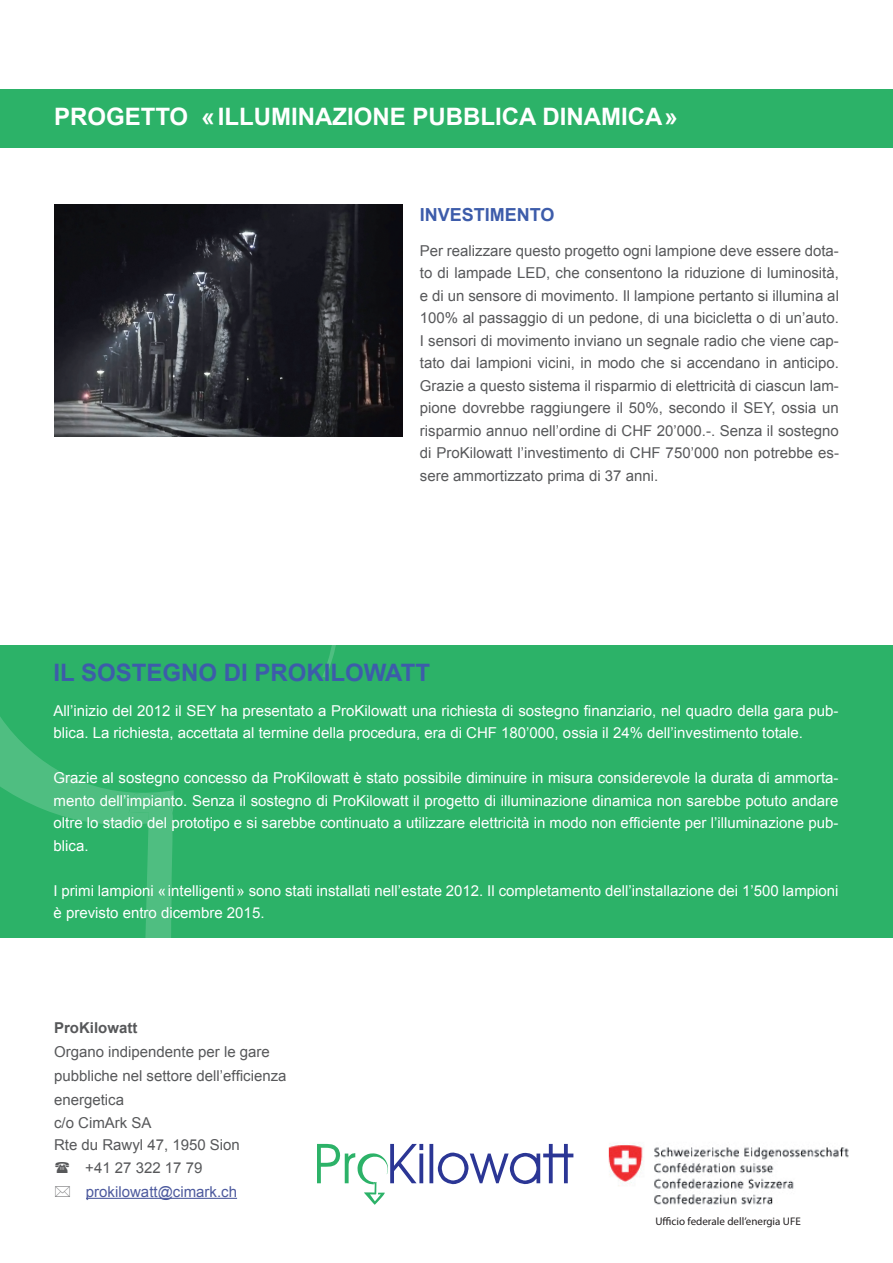
<style>
.page{position:relative;width:893px;height:1263px;background:#fff}
.page>*{position:absolute;margin:0;border:0;box-sizing:border-box;transform-origin:0 0}
.t1{font:700 24px "Arial";color:#fff}
.t2{font:700 24px "Arial";color:#3d5caa}
.t3{font:700 18px "Arial";color:#3d5caa}
.t4{font:15px/22.5px "Arial";color:#57585a}
.t5{font:15px/22.5px "Arial";color:#fff}
.t6{font:15px "Arial";color:#4d5a9e}
.t7{font:700 15px "Arial";color:#57585a}
.t8{font:11.1px "Myriad Pro";color:#231f20}
</style>
<div class="page">
<div style="left:0;top:645px;width:893px;height:293px;background:#2cb268"></div>
<svg style="left:0;top:645px;width:336px;height:147px"></svg>
<svg style="left:9px;top:792px;width:165px;height:146px"></svg>
<hr style="left:86px;top:1198px;width:151px;height:1px;background:#4d5a9e">
<div style="left:0;top:89px;width:893px;height:58px;background:#2cb268"></div>
<img style="left:608px;top:1143px;width:241px;height:62px">
<svg style="left:317px;top:1144px;width:256px;height:61px"></svg>
<img style="left:54px;top:204px;width:349px;height:233px">
<h1 class="t1" style="left:54px;top:100px;width:625px">PROGETTO «ILLUMINAZIONE PUBBLICA DINAMICA»</h1>
<p class="t3" style="left:420px;top:202px;width:136px">INVESTIMENTO</p>
<p class="t4" style="left:420px;top:239px;width:421px;text-align:justify">Per realizzare questo progetto ogni lampione deve essere dota&shy;to di lampade LED, che consentono la riduzione di luminosità, e di un sensore di movimento. Il lampione pertanto si illumina al 100% al passaggio di un pedone, di una bicicletta o di un’auto.<br>I sensori di movimento inviano un segnale radio che viene cap&shy;tato dai lampioni vicini, in modo che si accendano in anticipo.<br>Grazie a questo sistema il risparmio di elettricità di ciascun lam&shy;pione dovrebbe raggiungere il 50%, secondo il SEY, ossia un risparmio annuo nell’ordine di CHF 20’000.-. Senza il sostegno di ProKilowatt l’investimento di CHF 750’000 non potrebbe es&shy;sere ammortizzato prima di 37 anni.</p>
<h1 class="t2" style="left:54px;top:656px;width:46px">IL SOSTEGNO</h1>
<h1 class="t2" style="left:224px;top:656px;width:49px">DI PRO</h1>
<h1 class="t2" style="left:307px;top:656px;width:95px">KILOWATT</h1>
<p class="t5" style="left:54px;top:699px;width:786px">All’inizio del 2012 il SEY ha presentato a ProKilowatt una richiesta di sostegno finanziario, nel quadro della gara pub&shy;blica. La richiesta, accettata al termine della procedura, era di CHF 180’000, ossia il 24% dell’investimento totale.</p>
<p class="t5" style="left:54px;top:767px;width:786px;text-align:justify">Grazie al sostegno concesso da ProKilowatt è stato possibile diminuire in misura considerevole la durata di ammorta&shy;mento dell’impianto. Senza il sostegno di ProKilowatt il progetto di illuminazione dinamica non sarebbe potuto andare oltre lo stadio del prototipo e si sarebbe continuato a utilizzare elettricità in modo non efficiente per l’illuminazione pub&shy;blica.</p>
<p class="t5" style="left:54px;top:879px;width:786px">I primi lampioni «intelligenti» sono stati installati nell’estate 2012. Il completamento dell’installazione dei 1’500 lampioni è previsto entro dicembre 2015.</p>
<p class="t7" style="left:54px;top:1018px;width:85px">PROKILOWATT</p>
<p class="t4" style="left:54px;top:1040px;width:234px;line-height:24px">Organo indipendente per le gare pubbliche nel settore dell’efficienza energetica</p>
<p class="t4" style="left:54px;top:1111px;width:99px">c/o CimArk SA</p>
<p class="t4" style="left:54px;top:1134px;width:187px">Rte du Rawyl 47, 1950 Sion</p>
<p class="t4" style="left:85px;top:1156px;width:119px">+41 27 322 17 79</p>
<p class="t6" style="left:86px;top:1182px;width:153px">prokilowatt@cimark.ch</p>
<p class="t8" style="left:655px;top:1214px;width:147px">Ufficio federale dell’energia UFE</p>
</div>
